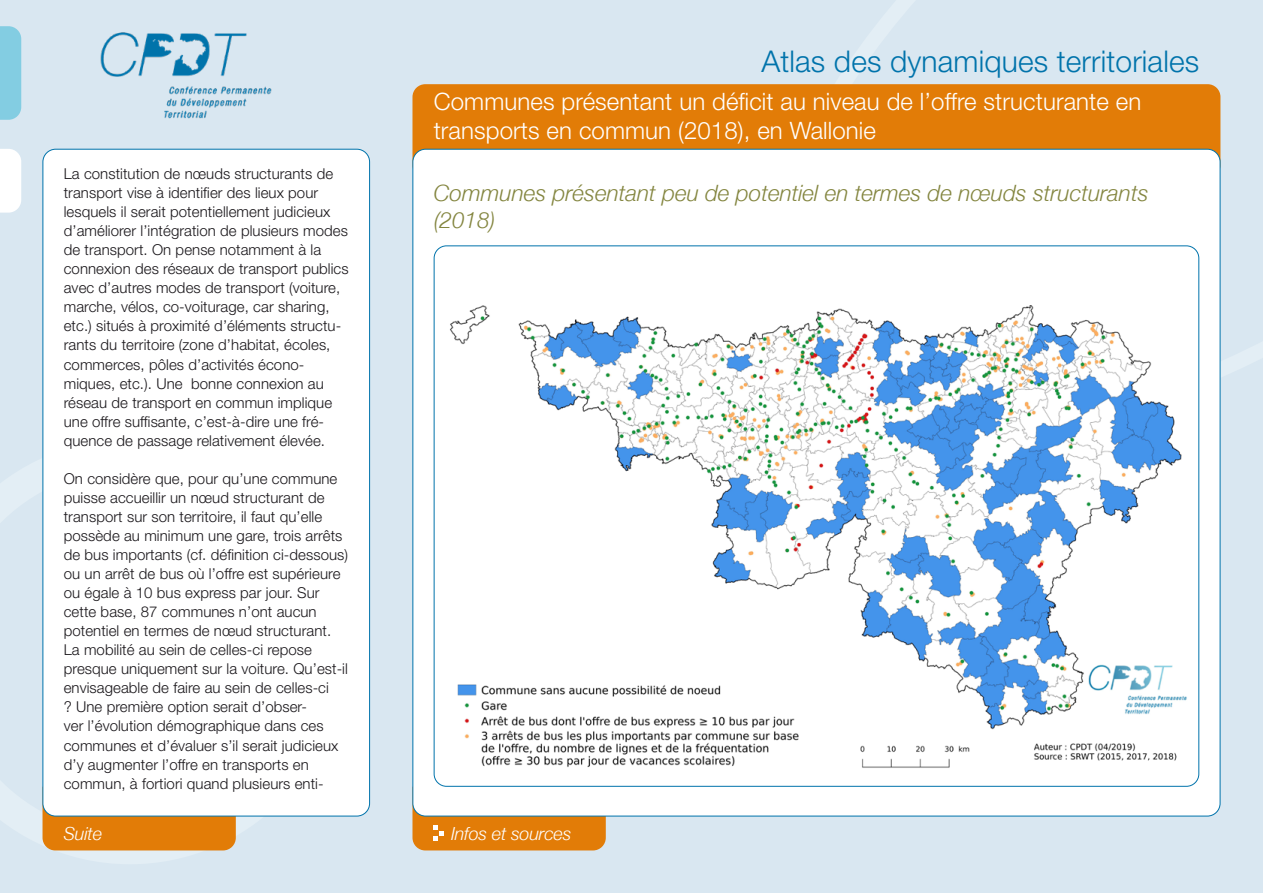
<style>
.page{position:relative;width:1263px;height:893px;background:#d9e7f1}
.page>*{position:absolute;margin:0;border:0;box-sizing:border-box;transform-origin:0 0}
.t1{font:300 30px "Helvetica Neue LT Std";letter-spacing:.005em;color:#0073ab}
.t2{font:300 24px/28.8px "Helvetica Neue LT Std";letter-spacing:.005em;color:#fff}
.t3{font:italic 300 22.5px/27px "Helvetica Neue LT";color:#83853f}
.t4{font:italic 300 18px "Helvetica Neue LT";letter-spacing:-.01em;color:#fff}
.t5{font:300 15px/19px "Helvetica Neue LT Std";letter-spacing:.005em;color:#1a171b}
</style>
<div class="page">
<svg style="left:42px;top:439px;width:301px;height:412px"></svg>
<div style="left:43px;top:807px;width:193px;height:43px;background:#e27c07"></div>
<div style="left:412px;top:84px;width:808px;height:94px;background:#e27c07;border-radius:13px"></div>
<img style="left:100px;top:32px;width:172px;height:87px">
<div style="left:0;top:26px;width:21px;height:94px;background:#83cde2"></div>
<svg style="left:0;top:149px;width:21px;height:64px"></svg>
<div style="left:43px;top:149px;width:327px;height:667px;background:#fff;border-radius:13px"></div>
<div style="left:413px;top:149px;width:807px;height:667px;background:#fff;border-radius:13px"></div>
<svg style="left:412px;top:787px;width:194px;height:63px"></svg>
<img style="left:434px;top:245px;width:765px;height:542px">
<p class="t5" style="left:64px;top:164px;width:286px">La constitution de nœuds structurants de transport vise à identifier des lieux pour lesquels il serait potentiellement judicieux d’améliorer l’intégration de plusieurs modes de transport. On pense notamment à la connexion des réseaux de transport publics avec d’autres modes de transport (voiture, marche, vélos, co-voiturage, car sharing, etc.) situés à proximité d’éléments structu&shy;rants du territoire (zone d’habitat, écoles, commerces, pôles d’activités écono&shy;miques, etc.). Une bonne connexion au réseau de transport en commun implique une offre suffisante, c’est-à-dire une fré&shy;quence de passage relativement élevée.</p>
<p class="t5" style="left:64px;top:469px;width:286px">On considère que, pour qu’une commune puisse accueillir un nœud structurant de transport sur son territoire, il faut qu’elle possède au minimum une gare, trois arrêts de bus importants (cf. définition ci-dessous) ou un arrêt de bus où l’offre est supérieure ou égale à 10 bus express par jour. Sur cette base, 87 communes n’ont aucun potentiel en termes de nœud structurant.<br>La mobilité au sein de celles-ci repose presque uniquement sur la voiture. Qu’est-il envisageable de faire au sein de celles-ci<br>? Une première option serait d’obser-<br>ver l’évolution démographique dans ces communes et d’évaluer s’il serait judicieux d’y augmenter l’offre en transports en commun, à fortiori quand plusieurs enti-</p>
<h1 class="t1" style="left:761px;top:43px;width:439px">Atlas des dynamiques territoriales</h1>
<h2 class="t2" style="left:434px;top:86px;width:709px">Communes présentant un déficit au niveau de l’offre structurante en transports en commun (2018), en Wallonie</h2>
<h3 class="t3" style="left:434px;top:179px;width:716px">Communes présentant peu de potentiel en termes de nœuds structurants (2018)</h3>
<p class="t4" style="left:64px;top:823px;width:40px">Suite</p>
<p class="t4" style="left:451px;top:823px;width:122px">Infos et sources</p>
</div>
